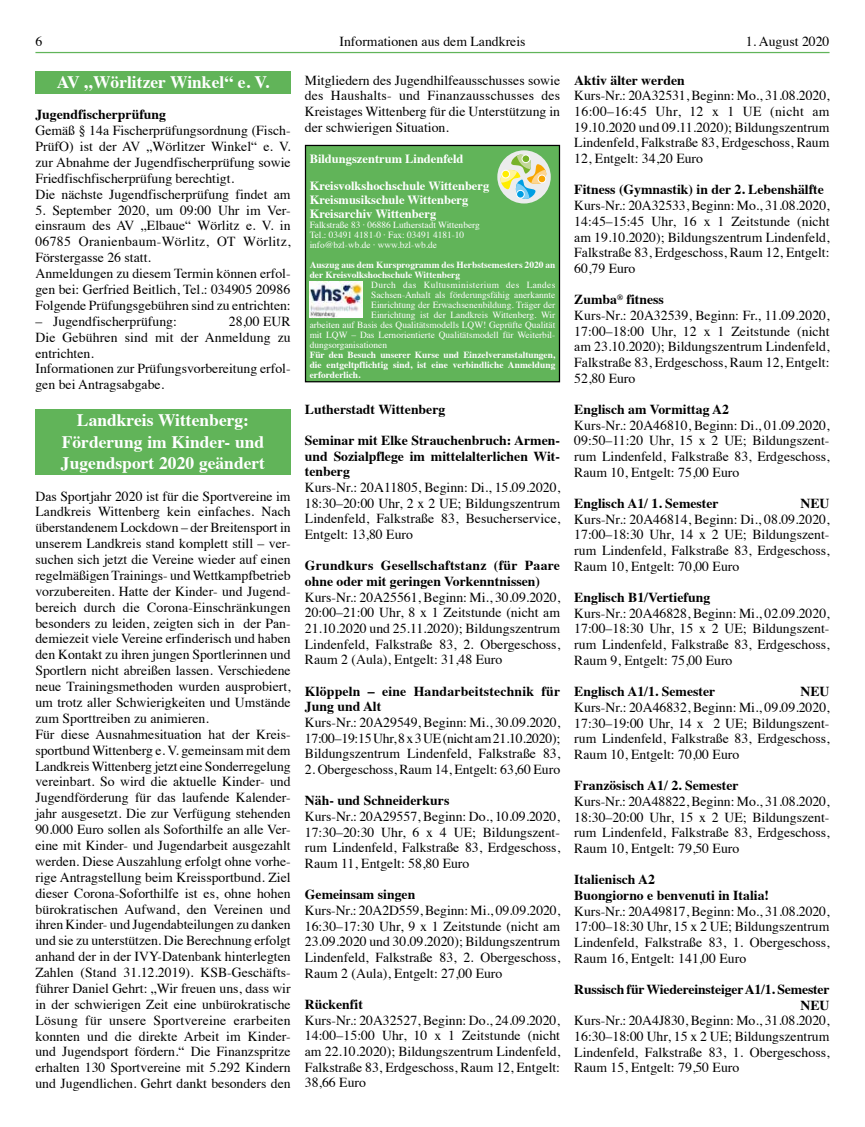
<style>
.page{position:relative;width:865px;height:1127px;background:#fff}
.page>*{position:absolute;margin:0;border:0;box-sizing:border-box;transform-origin:0 0}
.t1{font:700 17.5px/21.2px "Times";color:#fff;text-align:center}
.t2{font:13.75px/15.6px "Times";color:#000;text-align:justify}
.t3{font:700 13.75px/15.6px "Times";color:#000}
.t4{font:700 12.5px/13.8px "Times";color:#fff}
.t5{font:9.38px/10px "Times";color:#fff}
.t6{font:700 9.38px/10px "Times";color:#fff}
.t7{font:9.38px "Times";letter-spacing:.035em;color:#fff}
.s1{font-weight:700}
</style>
<div class="page">
<hr style="left:35px;top:52px;width:794px;height:1px;background:#61b459">
<div style="left:305px;top:145px;width:254px;height:237px;background:#61b459"></div>
<div style="left:305px;top:145px;width:255px;height:237px;border:1px solid #000"></div>
<img style="left:310px;top:282px;width:53px;height:35px">
<svg style="left:497px;top:150px;width:54px;height:53px"></svg>
<svg style="left:499px;top:153px;width:49px;height:47px;background:#c8d9af"></svg>
<div style="left:35px;top:71px;width:256px;height:23px;background:#61b459"></div>
<div style="left:35px;top:410px;width:256px;height:65px;background:#61b459"></div>
<p class="t2" style="left:35px;top:32px;width:8px">6</p>
<p class="t2" style="left:339px;top:32px;width:187px">Informationen aus dem Landkreis</p>
<p class="t2" style="left:745px;top:32px;width:85px">1. August 2020</p>
<p class="t3" style="left:574px;top:71px;width:112px">Aktiv älter werden</p>
<p class="t2" style="left:574px;top:87px;width:257px">Kurs-Nr.: 20A32531, Beginn: Mo., 31.08.2020, 16:00–16:45 Uhr, 12 x 1 UE (nicht am 19.10.2020 und 09.11.2020); Bildungszentrum Lindenfeld, Falkstraße 83, Erdgeschoss, Raum 12, Entgelt: 34,20 Euro</p>
<p class="t3" style="left:574px;top:181px;width:251px">Fitness (Gymnastik) in der 2. Lebenshälfte</p>
<p class="t2" style="left:574px;top:197px;width:257px">Kurs-Nr.: 20A32533, Beginn: Mo., 31.08.2020, 14:45–15:45 Uhr, 16 x 1 Zeitstunde (nicht am 19.10.2020); Bildungszentrum Lindenfeld, Falkstraße 83, Erdgeschoss, Raum 12, Entgelt:<br>60,79 Euro</p>
<p class="t2" style="left:574px;top:291px;width:257px;text-align:left"><span class="s1">Zumba</span><sup>®</sup> <span class="s1">fitness<br></span>Kurs-Nr.: 20A32539, Beginn: Fr., 11.09.2020, 17:00–18:00 Uhr, 12 x 1 Zeitstunde (nicht am 23.10.2020); Bildungszentrum Lindenfeld, Falkstraße 83, Erdgeschoss, Raum 12, Entgelt:<br>52,80 Euro</p>
<p class="t3" style="left:574px;top:400px;width:156px">Englisch am Vormittag A2</p>
<p class="t2" style="left:574px;top:416px;width:257px">Kurs-Nr.: 20A46810, Beginn: Di., 01.09.2020, 09:50–11:20 Uhr, 15 x 2 UE; Bildungszent&shy;rum Lindenfeld, Falkstraße 83, Erdgeschoss, Raum 10, Entgelt: 75,00 Euro</p>
<p class="t3" style="left:574px;top:494px;width:146px">Englisch A1/ 1. Semester</p>
<p class="t3" style="left:800px;top:494px;width:31px">NEU</p>
<p class="t2" style="left:574px;top:510px;width:257px">Kurs-Nr.: 20A46814, Beginn: Di., 08.09.2020, 17:00–18:30 Uhr, 14 x 2 UE; Bildungszent&shy;rum Lindenfeld, Falkstraße 83, Erdgeschoss, Raum 10, Entgelt: 70,00 Euro</p>
<p class="t3" style="left:574px;top:588px;width:137px">Englisch B1/Vertiefung</p>
<p class="t2" style="left:574px;top:604px;width:257px">Kurs-Nr.: 20A46828, Beginn: Mi., 02.09.2020, 17:00–18:30 Uhr, 15 x 2 UE; Bildungszent&shy;rum Lindenfeld, Falkstraße 83, Erdgeschoss, Raum 9, Entgelt: 75,00 Euro</p>
<p class="t3" style="left:574px;top:682px;width:142px">Englisch A1/1. Semester</p>
<p class="t3" style="left:800px;top:682px;width:31px">NEU</p>
<p class="t2" style="left:574px;top:698px;width:257px">Kurs-Nr.: 20A46832, Beginn: Mi., 09.09.2020, 17:30–19:00 Uhr, 14 x 2 UE; Bildungszent&shy;rum Lindenfeld, Falkstraße 83, Erdgeschoss, Raum 10, Entgelt: 70,00 Euro</p>
<p class="t3" style="left:574px;top:776px;width:166px">Französisch A1/ 2. Semester</p>
<p class="t2" style="left:574px;top:792px;width:257px">Kurs-Nr.: 20A48822, Beginn: Mo., 31.08.2020, 18:30–20:00 Uhr, 15 x 2 UE; Bildungszent&shy;rum Lindenfeld, Falkstraße 83, Erdgeschoss, Raum 10, Entgelt: 79,50 Euro</p>
<p class="t3" style="left:574px;top:870px;width:196px">Italienisch A2<br>Buongiorno e benvenuti in Italia!</p>
<p class="t2" style="left:574px;top:902px;width:257px">Kurs-Nr.: 20A49817, Beginn: Mo., 31.08.2020, 17:00–18:30 Uhr, 15 x 2 UE; Bildungszentrum Lindenfeld, Falkstraße 83, 1. Obergeschoss, Raum 16, Entgelt: 141,00 Euro</p>
<p class="t3" style="left:574px;top:980px;width:257px;text-align:right">Russisch für Wiedereinsteiger A1/1. Semester<br>NEU</p>
<p class="t2" style="left:574px;top:1012px;width:257px">Kurs-Nr.: 20A4J830, Beginn: Mo., 31.08.2020, 16:30–18:00 Uhr, 15 x 2 UE; Bildungszentrum Lindenfeld, Falkstraße 83, 1. Obergeschoss, Raum 15, Entgelt: 79,50 Euro</p>
<p class="t2" style="left:305px;top:71px;width:257px">Mitgliedern des Jugendhilfeausschusses sowie des Haushalts- und Finanzausschusses des Kreistages Wittenberg für die Unterstützung in der schwierigen Situation.</p>
<p class="t4" style="left:310px;top:150px;width:155px">Bildungszentrum Lindenfeld</p>
<p class="t4" style="left:310px;top:178px;width:181px">Kreisvolkshochschule Wittenberg<br>Kreismusikschule Wittenberg<br>Kreisarchiv Wittenberg</p>
<p class="t5" style="left:310px;top:219px;width:172px">Falkstraße 83 · 06886 Lutherstadt Wittenberg<br>Tel.: 03491 4181-0 · Fax: 03491 4181-10 info@bzl-wb.de · www.bzl-wb.de</p>
<p class="t6" style="left:310px;top:258px;width:247px">Auszug aus dem Kursprogramm des Herbstsemesters 2020 an der Kreisvolkshochschule Wittenberg</p>
<p class="t7" style="left:371px;top:276px;width:185px">Durch das Kultusministerium des Landes</p>
<p class="t5" style="left:371px;top:289px;width:185px">Sachsen-Anhalt als förderungsfähig anerkannte</p>
<p class="t5" style="left:371px;top:299px;width:185px">Einrichtung der Erwachsenenbildung. Träger der</p>
<p class="t5" style="left:371px;top:309px;width:185px">Einrichtung ist der Landkreis Wittenberg. Wir</p>
<p class="t5" style="left:310px;top:319px;width:247px">arbeiten auf Basis des Qualitätsmodells LQW! Geprüfte Qualität</p>
<p class="t5" style="left:310px;top:329px;width:247px">mit LQW – Das Lernorientierte Qualitätsmodell für Weiterbil-</p>
<p class="t5" style="left:310px;top:339px;width:79px">dungsorganisationen</p>
<p class="t6" style="left:310px;top:348px;width:247px;text-align:justify">Für den Besuch unserer Kurse und Einzelveranstaltungen, die entgeltpflichtig sind, ist eine verbindliche Anmeldung erforderlich.</p>
<p class="t3" style="left:305px;top:400px;width:142px">Lutherstadt Wittenberg</p>
<p class="t3" style="left:305px;top:431px;width:257px;text-align:justify">Seminar mit Elke Strauchenbruch: Armen&shy;und Sozialpflege im mittelalterlichen Wit&shy;tenberg</p>
<p class="t2" style="left:305px;top:478px;width:257px">Kurs-Nr.: 20A11805, Beginn: Di., 15.09.2020, 18:30–20:00 Uhr, 2 x 2 UE; Bildungszentrum Lindenfeld, Falkstraße 83, Besucherservice, Entgelt: 13,80 Euro</p>
<p class="t3" style="left:305px;top:556px;width:257px">Grundkurs Gesellschaftstanz (für Paare ohne oder mit geringen Vorkenntnissen)</p>
<p class="t2" style="left:305px;top:588px;width:257px">Kurs-Nr.: 20A25561, Beginn: Mi., 30.09.2020, 20:00–21:00 Uhr, 8 x 1 Zeitstunde (nicht am 21.10.2020 und 25.11.2020); Bildungszentrum Lindenfeld, Falkstraße 83, 2. Obergeschoss, Raum 2 (Aula), Entgelt: 31,48 Euro</p>
<p class="t3" style="left:305px;top:682px;width:257px">Klöppeln – eine Handarbeitstechnik für<br>Jung und Alt</p>
<p class="t2" style="left:305px;top:713px;width:257px">Kurs-Nr.: 20A29549, Beginn: Mi., 30.09.2020, 17:00–19:15 Uhr, 8 x 3 UE (nicht am 21.10.2020); Bildungszentrum Lindenfeld, Falkstraße 83,</p>
<p class="t2" style="left:305px;top:760px;width:257px">2. Obergeschoss, Raum 14, Entgelt: 63,60 Euro</p>
<p class="t3" style="left:305px;top:791px;width:146px">Näh- und Schneiderkurs</p>
<p class="t2" style="left:305px;top:807px;width:257px">Kurs-Nr.: 20A29557, Beginn: Do., 10.09.2020, 17:30–20:30 Uhr, 6 x 4 UE; Bildungszent&shy;rum Lindenfeld, Falkstraße 83, Erdgeschoss, Raum 11, Entgelt: 58,80 Euro</p>
<p class="t3" style="left:305px;top:885px;width:112px">Gemeinsam singen</p>
<p class="t2" style="left:305px;top:901px;width:257px">Kurs-Nr.: 20A2D559, Beginn: Mi., 09.09.2020, 16:30–17:30 Uhr, 9 x 1 Zeitstunde (nicht am 23.09.2020 und 30.09.2020); Bildungszentrum Lindenfeld, Falkstraße 83, 2. Obergeschoss, Raum 2 (Aula), Entgelt: 27,00 Euro</p>
<p class="t3" style="left:305px;top:995px;width:60px">Rückenfit</p>
<p class="t2" style="left:305px;top:1011px;width:257px">Kurs-Nr.: 20A32527, Beginn: Do., 24.09.2020, 14:00–15:00 Uhr, 10 x 1 Zeitstunde (nicht am 22.10.2020); Bildungszentrum Lindenfeld, Falkstraße 83, Erdgeschoss, Raum 12, Entgelt:<br>38,66 Euro</p>
<p class="t1" style="left:57px;top:69px;width:214px">AV „Wörlitzer Winkel“ e. V.</p>
<p class="t3" style="left:35px;top:105px;width:132px">Jugendfischerprüfung</p>
<p class="t2" style="left:35px;top:121px;width:257px;text-align:left">Gemäß § 14a Fischerprüfungsordnung (Fisch-PrüfO) ist der AV „Wörlitzer Winkel“ e. V. zur Abnahme der Jugendfischerprüfung sowie Friedfischfischerprüfung berechtigt.<br>Die nächste Jugendfischerprüfung findet am</p>
<p class="t2" style="left:35px;top:201px;width:257px;text-align:left">5. September 2020, um 09:00 Uhr im Ver&shy;einsraum des AV „Elbaue“ Wörlitz e. V. in 06785 Oranienbaum-Wörlitz, OT Wörlitz, Förstergasse 26 statt.<br>Anmeldungen zu diesem Termin können erfol&shy;gen bei: Gerfried Beitlich, Tel.: 034905 20986<br>Folgende Prüfungsgebühren sind zu entrichten:</p>
<p class="t2" style="left:35px;top:312px;width:143px">– Jugendfischerprüfung:</p>
<p class="t2" style="left:35px;top:312px;width:257px;text-align:left;text-indent:193px">28,00 EUR<br>Die Gebühren sind mit der Anmeldung zu entrichten.<br>Informationen zur Prüfungsvorbereitung erfol&shy;gen bei Antragsabgabe.</p>
<p class="t1" style="left:61px;top:408px;width:206px">Landkreis Wittenberg:<br>Förderung im Kinder- und<br>Jugendsport 2020 geändert</p>
<p class="t2" style="left:35px;top:487px;width:257px;text-align:left">Das Sportjahr 2020 ist für die Sportvereine im Landkreis Wittenberg kein einfaches. Nach überstandenem Lockdown – der Breitensport in unserem Landkreis stand komplett still – ver&shy;suchen sich jetzt die Vereine wieder auf einen regelmäßigen Trainings- und Wettkampfbetrieb vorzubereiten. Hatte der Kinder- und Jugend&shy;bereich durch die Corona-Einschränkungen besonders zu leiden, zeigten sich in der Pan&shy;demiezeit viele Vereine erfinderisch und haben den Kontakt zu ihren jungen Sportlerinnen und Sportlern nicht abreißen lassen. Verschiedene neue Trainingsmethoden wurden ausprobiert, um trotz aller Schwierigkeiten und Umstände zum Sporttreiben zu animieren.<br>Für diese Ausnahmesituation hat der Kreis&shy;sportbund Wittenberg e. V. gemeinsam mit dem Landkreis Wittenberg jetzt eine Sonderregelung vereinbart. So wird die aktuelle Kinder- und Jugendförderung für das laufende Kalender&shy;jahr ausgesetzt. Die zur Verfügung stehenden 90.000 Euro sollen als Soforthilfe an alle Ver&shy;eine mit Kinder- und Jugendarbeit ausgezahlt werden. Diese Auszahlung erfolgt ohne vorhe&shy;rige Antragstellung beim Kreissportbund. Ziel dieser Corona-Soforthilfe ist es, ohne hohen bürokratischen Aufwand, den Vereinen und ihren Kinder- und Jugendabteilungen zu danken und sie zu unterstützen. Die Berechnung erfolgt anhand der in der IVY-Datenbank hinterlegten Zahlen (Stand 31.12.2019). KSB-Geschäfts&shy;führer Daniel Gehrt: „Wir freuen uns, dass wir in der schwierigen Zeit eine unbürokratische Lösung für unsere Sportvereine erarbeiten konnten und die direkte Arbeit im Kinder&shy;und Jugendsport fördern.“ Die Finanzspritze erhalten 130 Sportvereine mit 5.292 Kindern und Jugendlichen. Gehrt dankt besonders den</p>
</div>
